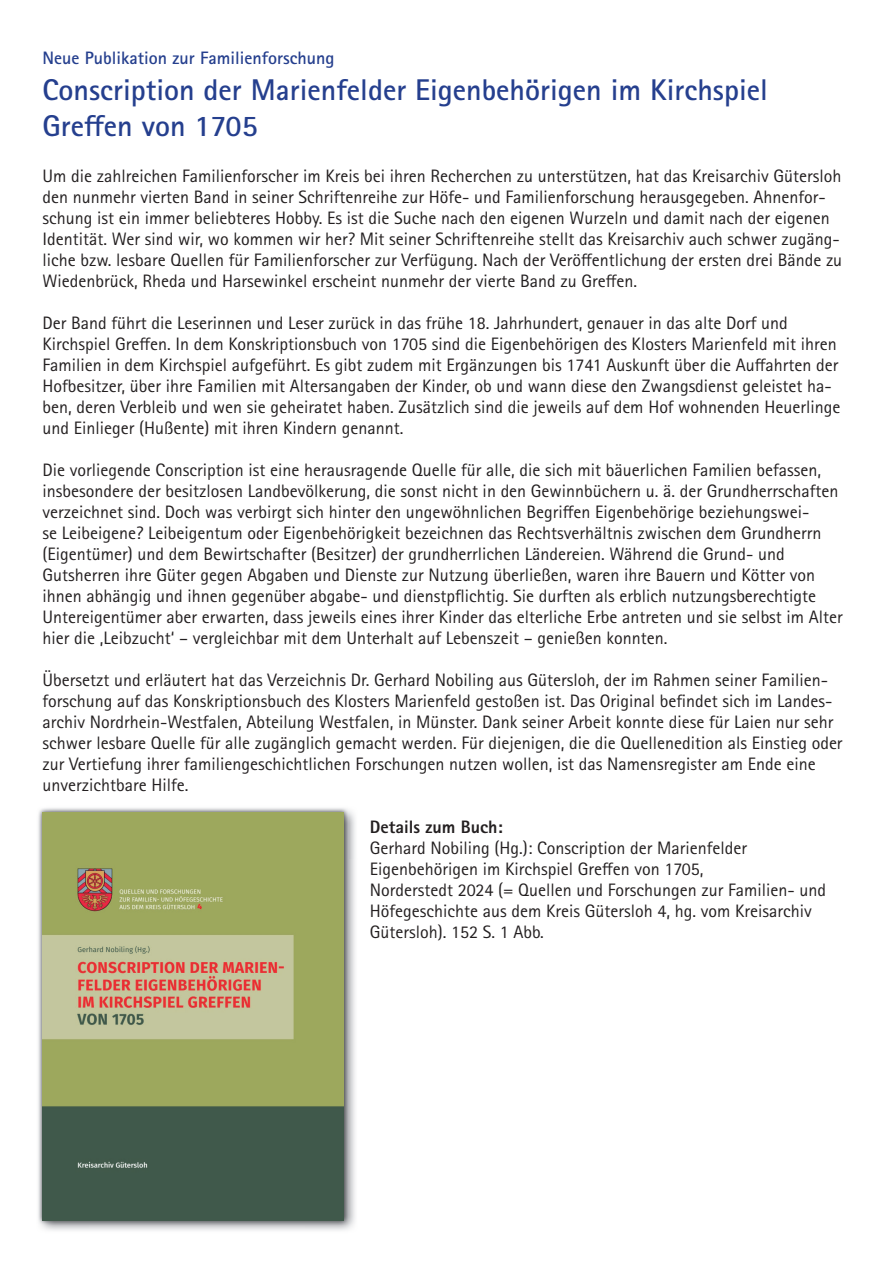
<style>
.page{position:relative;width:893px;height:1263px;background:#fff}
.page>*{position:absolute;margin:0;border:0;box-sizing:border-box;transform-origin:0 0}
.t1{font:700 30px/36px "Rotis Sans Serif Std";color:#253f8e}
.t2{font:18px/21px "Rotis Sans Serif Std";color:#231f20}
.t3{font:700 18px "Rotis Sans Serif Std";color:#253f8e}
.t4{font:800 18px "Rotis Sans Serif Std";color:#231f20}
</style>
<div class="page">
<img style="left:349px;top:810px;width:6px;height:49px">
<img style="left:304px;top:859px;width:51px;height:372px">
<img style="left:38px;top:808px;width:311px;height:416px">
<img style="left:43px;top:812px;width:301px;height:408px">
<p class="t3" style="left:43px;top:46px;width:293px">Neue Publikation zur Familienforschung</p>
<h1 class="t1" style="left:43px;top:71px;width:727px">Conscription der Marienfelder Eigenbehörigen im Kirchspiel<br>Greffen von 1705</h1>
<p class="t2" style="left:43px;top:165px;width:801px">Um die zahlreichen Familienforscher im Kreis bei ihren Recherchen zu unterstützen, hat das Kreisarchiv Gütersloh den nunmehr vierten Band in seiner Schriftenreihe zur Höfe- und Familienforschung herausgegeben. Ahnenfor&shy;schung ist ein immer beliebteres Hobby. Es ist die Suche nach den eigenen Wurzeln und damit nach der eigenen Identität. Wer sind wir, wo kommen wir her? Mit seiner Schriftenreihe stellt das Kreisarchiv auch schwer zugäng&shy;liche bzw. lesbare Quellen für Familienforscher zur Verfügung. Nach der Veröffentlichung der ersten drei Bände zu Wiedenbrück, Rheda und Harsewinkel erscheint nunmehr der vierte Band zu Greffen.</p>
<p class="t2" style="left:43px;top:312px;width:800px">Der Band führt die Leserinnen und Leser zurück in das frühe 18. Jahrhundert, genauer in das alte Dorf und Kirchspiel Greffen. In dem Konskriptionsbuch von 1705 sind die Eigenbehörigen des Klosters Marienfeld mit ihren Familien in dem Kirchspiel aufgeführt. Es gibt zudem mit Ergänzungen bis 1741 Auskunft über die Auffahrten der Hofbesitzer, über ihre Familien mit Altersangaben der Kinder, ob und wann diese den Zwangsdienst geleistet ha&shy;ben, deren Verbleib und wen sie geheiratet haben. Zusätzlich sind die jeweils auf dem Hof wohnenden Heuerlinge und Einlieger (Hußente) mit ihren Kindern genannt.</p>
<p class="t2" style="left:43px;top:459px;width:802px">Die vorliegende Conscription ist eine herausragende Quelle für alle, die sich mit bäuerlichen Familien befassen, insbesondere der besitzlosen Landbevölkerung, die sonst nicht in den Gewinnbüchern u. ä. der Grundherrschaften verzeichnet sind. Doch was verbirgt sich hinter den ungewöhnlichen Begriffen Eigenbehörige beziehungswei-<br>se Leibeigene? Leibeigentum oder Eigenbehörigkeit bezeichnen das Rechtsverhältnis zwischen dem Grundherrn (Eigentümer) und dem Bewirtschafter (Besitzer) der grundherrlichen Ländereien. Während die Grund- und Gutsherren ihre Güter gegen Abgaben und Dienste zur Nutzung überließen, waren ihre Bauern und Kötter von ihnen abhängig und ihnen gegenüber abgabe- und dienstpflichtig. Sie durften als erblich nutzungsberechtigte Untereigentümer aber erwarten, dass jeweils eines ihrer Kinder das elterliche Erbe antreten und sie selbst im Alter hier die ‚Leibzucht‘ – vergleichbar mit dem Unterhalt auf Lebenszeit – genießen konnten.</p>
<p class="t2" style="left:43px;top:669px;width:802px">Übersetzt und erläutert hat das Verzeichnis Dr. Gerhard Nobiling aus Gütersloh, der im Rahmen seiner Familien&shy;forschung auf das Konskriptionsbuch des Klosters Marienfeld gestoßen ist. Das Original befindet sich im Landes&shy;archiv Nordrhein-Westfalen, Abteilung Westfalen, in Münster. Dank seiner Arbeit konnte diese für Laien nur sehr schwer lesbare Quelle für alle zugänglich gemacht werden. Für diejenigen, die die Quellenedition als Einstieg oder zur Vertiefung ihrer familiengeschichtlichen Forschungen nutzen wollen, ist das Namensregister am Ende eine unverzichtbare Hilfe.</p>
<p class="t4" style="left:370px;top:815px;width:134px">Details zum Buch:</p>
<p class="t2" style="left:370px;top:837px;width:458px">Gerhard Nobiling (Hg.): Conscription der Marienfelder Eigenbehörigen im Kirchspiel Greffen von 1705,<br>Norderstedt 2024 (= Quellen und Forschungen zur Familien- und Höfegeschichte aus dem Kreis Gütersloh 4, hg. vom Kreisarchiv Gütersloh). 152 S. 1 Abb.</p>
</div>
